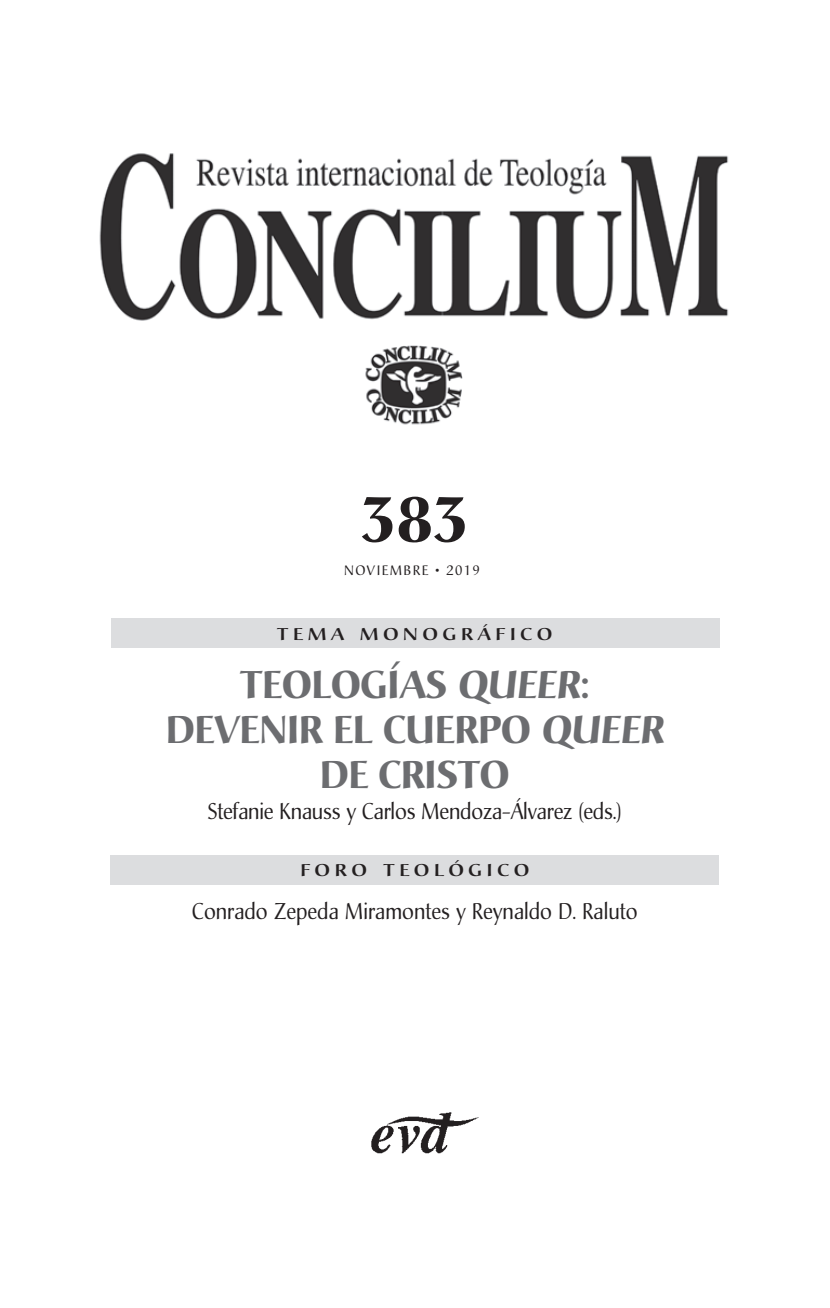
<style>
.page{position:relative;width:830px;height:1308px;background:#fff}
.page>*{position:absolute;margin:0;border:0;box-sizing:border-box;transform-origin:0 0}
.t1{font:700 63px "Christiana";color:#231f20}
.t2{font:700 38.25px/45px "Christiana";letter-spacing:-.025em;color:#6c6d70;text-align:center}
.t3{font:22.5px "Christiana";color:#231f20;scale:.9 1}
.t4{font:500 16.88px "Christiana";letter-spacing:.21em;color:#231f20;scale:1.2 1}
.t5{font:13.5px "Christiana";letter-spacing:.1em;color:#231f20}
</style>
<div class="page">
<div style="left:110px;top:855px;width:608px;height:29px;background:#dcdddf"></div>
<div style="left:111px;top:618px;width:608px;height:30px;background:#dcdddf"></div>
<img style="left:99px;top:153px;width:630px;height:168px">
<img style="left:371px;top:1112px;width:108px;height:42px">
<img style="left:365px;top:345px;width:98px;height:80px">
<h1 class="t1" style="left:360px;top:480px;width:110px">383</h1>
<p class="t5" style="left:344px;top:562px;width:137px">NOVIEMBRE • 2019</p>
<p class="t4" style="left:277px;top:624px;width:231px">TEMA MONOGRÁFICO</p>
<h2 class="t2" style="left:165px;top:663px;width:505px">TEOLOGÍAS QUEER:<br>DEVENIR EL CUERPO QUEER<br>DE CRISTO</h2>
<p class="t3" style="left:207px;top:797px;width:461px">Stefanie Knauss y Carlos Mendoza-Álvarez (eds.)</p>
<p class="t4" style="left:300px;top:859px;width:192px">FORO TEOLÓGICO</p>
<p class="t3" style="left:192px;top:897px;width:496px">Conrado Zepeda Miramontes y Reynaldo D. Raluto</p>
</div>
